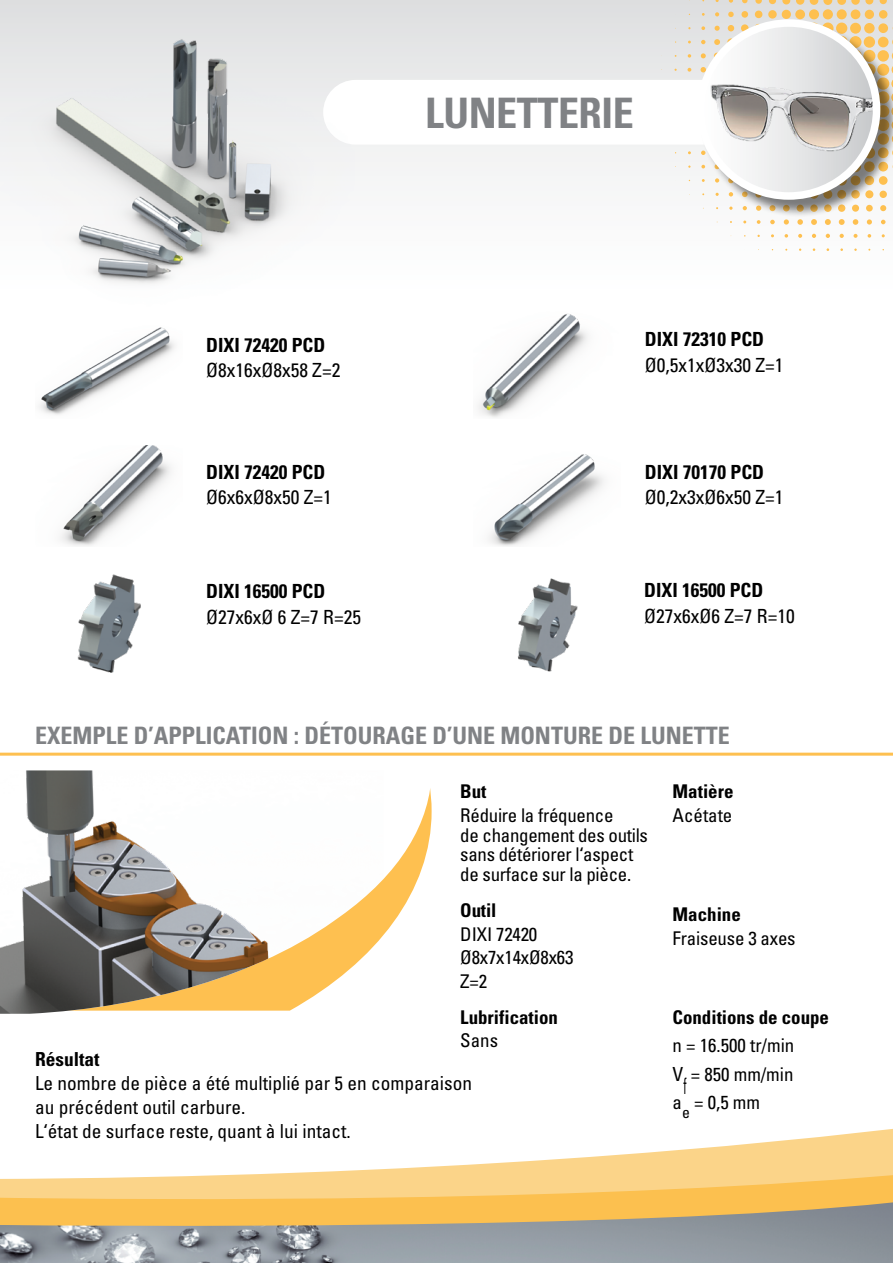
<style>
.page{position:relative;width:893px;height:1263px;background:#fff}
.page>*{position:absolute;margin:0;border:0;box-sizing:border-box;transform-origin:0 0}
.t1{font:700 condensed 42px "Univers";letter-spacing:-.01em;color:#808285}
.t2{font:700 condensed 24px "Univers";color:#808285}
.t3{font:condensed 22.65px "Univers";color:#000;scale:.5 1}
.t4{font:condensed 19.5px "Univers";color:#000}
.t5{font:700 condensed 19.5px "Univers";color:#000}
.t6{font:condensed 19.35px/24.2px "Univers";color:#000}
.t7{font:700 condensed 19.35px "Univers";color:#000}
.t8{font:condensed 18.9px/19.5px "Univers";letter-spacing:-.015em;color:#000}
.t9{font:700 condensed 18.9px "Univers";color:#000}
.t10{font:condensed 15.75px "Univers";color:#000}
.s1{font-size:19.5px}
</style>
<div class="page">
<svg style="left:0;top:0;width:893px;height:251px"></svg>
<svg style="left:729px;top:0;width:4px;height:3px"></svg>
<svg style="left:742px;top:0;width:5px;height:3px"></svg>
<svg style="left:755px;top:0;width:7px;height:4px"></svg>
<svg style="left:769px;top:0;width:7px;height:4px"></svg>
<svg style="left:782px;top:0;width:8px;height:4px"></svg>
<svg style="left:796px;top:0;width:8px;height:5px"></svg>
<svg style="left:810px;top:0;width:63px;height:5px"></svg>
<svg style="left:880px;top:0;width:7px;height:4px"></svg>
<svg style="left:715px;top:12px;width:4px;height:4px"></svg>
<svg style="left:728px;top:12px;width:6px;height:5px"></svg>
<div style="left:741px;top:11px;width:7px;height:7px;background:#fec050;border-radius:50%"></div>
<div style="left:755px;top:11px;width:7px;height:7px;background:#fec050;border-radius:50%"></div>
<div style="left:768px;top:10px;width:9px;height:9px;background:#fec050;border-radius:50%"></div>
<div style="left:782px;top:10px;width:9px;height:9px;background:#fec050;border-radius:50%"></div>
<div style="left:795px;top:9px;width:10px;height:10px;background:#fec050;border-radius:50%"></div>
<div style="left:809px;top:9px;width:10px;height:10px;background:#fec050;border-radius:50%"></div>
<div style="left:823px;top:9px;width:10px;height:10px;background:#fec050;border-radius:50%"></div>
<div style="left:837px;top:9px;width:10px;height:10px;background:#fec050;border-radius:50%"></div>
<div style="left:851px;top:9px;width:9px;height:10px;background:#fec050;border-radius:50%"></div>
<div style="left:865px;top:10px;width:9px;height:9px;background:#fec050;border-radius:50%"></div>
<div style="left:879px;top:10px;width:8px;height:9px;background:#fec050;border-radius:50%"></div>
<svg style="left:688px;top:54px;width:3px;height:4px"></svg>
<svg style="left:687px;top:68px;width:4px;height:4px"></svg>
<svg style="left:757px;top:220px;width:3px;height:4px"></svg>
<svg style="left:770px;top:220px;width:5px;height:4px"></svg>
<svg style="left:784px;top:219px;width:5px;height:6px"></svg>
<svg style="left:797px;top:219px;width:6px;height:6px"></svg>
<svg style="left:811px;top:219px;width:6px;height:6px"></svg>
<svg style="left:825px;top:219px;width:6px;height:6px"></svg>
<svg style="left:839px;top:219px;width:6px;height:6px"></svg>
<svg style="left:853px;top:219px;width:5px;height:6px"></svg>
<svg style="left:867px;top:219px;width:5px;height:6px"></svg>
<svg style="left:881px;top:220px;width:4px;height:4px"></svg>
<svg style="left:785px;top:234px;width:3px;height:4px"></svg>
<svg style="left:798px;top:234px;width:4px;height:4px"></svg>
<svg style="left:812px;top:234px;width:4px;height:4px"></svg>
<svg style="left:826px;top:234px;width:4px;height:4px"></svg>
<svg style="left:840px;top:234px;width:4px;height:4px"></svg>
<svg style="left:853px;top:234px;width:4px;height:4px"></svg>
<svg style="left:868px;top:234px;width:3px;height:4px"></svg>
<svg style="left:384px;top:788px;width:48px;height:146px"></svg>
<img style="left:0;top:770px;width:384px;height:244px">
<hr style="left:0;top:753px;width:893px;height:3px;background:#fec050">
<svg style="left:0;top:1129px;width:893px;height:73px"></svg>
<img style="left:0;top:1202px;width:893px;height:61px">
<div style="left:323px;top:80px;width:478px;height:65px;background:#fff;border-radius:32px"></div>
<div style="left:700px;top:22px;width:193px;height:197px;background:#000;opacity:.5"></div>
<svg style="left:700px;top:23px;width:177px;height:174px"></svg>
<img style="left:702px;top:40px;width:175px;height:140px">
<div style="left:697px;top:19px;width:183px;height:181px;border:8px solid #fff;border-radius:50%"></div>
<img style="left:39px;top:327px;width:136px;height:88px">
<img style="left:60px;top:445px;width:111px;height:101px">
<img style="left:77px;top:574px;width:64px;height:99px">
<img style="left:478px;top:313px;width:110px;height:105px">
<img style="left:489px;top:454px;width:115px;height:92px">
<img style="left:518px;top:578px;width:60px;height:94px">
<img style="left:0;top:1px;width:354px;height:283px">
<h1 class="t1" style="left:425px;top:87px;width:210px">LUNETTERIE</h1>
<p class="t5" style="left:206px;top:333px;width:121px">DIXI 72420 PCD</p>
<p class="t4" style="left:206px;top:358px;width:136px">Ø8x16xØ8x58 Z=2</p>
<p class="t5" style="left:206px;top:460px;width:121px">DIXI 72420 PCD</p>
<p class="t4" style="left:206px;top:485px;width:127px">Ø6x6xØ8x50 Z=1</p>
<p class="t5" style="left:206px;top:579px;width:121px">DIXI 16500 PCD</p>
<p class="t4" style="left:206px;top:604px;width:156px">Ø27x6xØ 6 Z=7 R=25</p>
<p class="t5" style="left:645px;top:327px;width:121px">DIXI 72310 PCD</p>
<p class="t4" style="left:645px;top:352px;width:140px">Ø0,5x1xØ3x30 Z=1</p>
<p class="t5" style="left:645px;top:460px;width:121px">DIXI 70170 PCD</p>
<p class="t4" style="left:645px;top:485px;width:140px">Ø0,2x3xØ6x50 Z=1</p>
<p class="t5" style="left:644px;top:578px;width:121px">DIXI 16500 PCD</p>
<p class="t4" style="left:644px;top:603px;width:152px">Ø27x6xØ6 Z=7 R=10</p>
<p class="t2" style="left:35px;top:721px;width:696px">EXEMPLE D’APPLICATION : DÉTOURAGE D’UNE MONTURE DE LUNETTE</p>
<p class="t9" style="left:460px;top:780px;width:28px">But</p>
<p class="t8" style="left:460px;top:806px;width:189px">Réduire la fréquence<br>de changement des outils sans détériorer l‘aspect de surface sur la pièce.</p>
<p class="t9" style="left:460px;top:899px;width:38px">Outil</p>
<p class="t8" style="left:460px;top:922px;width:115px;line-height:23.7px">DIXI 72420<br>Ø8x7x14xØ8x63<br>Z=2</p>
<p class="t9" style="left:460px;top:1005px;width:99px">Lubrification</p>
<p class="t8" style="left:460px;top:1031px;width:39px">Sans</p>
<p class="t7" style="left:35px;top:1047px;width:66px">Résultat</p>
<p class="t6" style="left:35px;top:1071px;width:438px">Le nombre de pièce a été multiplié par 5 en comparaison au précédent outil carbure.<br>L‘état de surface reste, quant à lui intact.</p>
<p class="t9" style="left:673px;top:780px;width:62px">Matière</p>
<p class="t8" style="left:673px;top:805px;width:61px">Acétate</p>
<p class="t9" style="left:673px;top:903px;width:70px">Machine</p>
<p class="t8" style="left:673px;top:928px;width:125px">Fraiseuse 3 axes</p>
<p class="t9" style="left:673px;top:1005px;width:158px">Conditions de coupe</p>
<p class="t8" style="left:673px;top:1031px;width:123px;line-height:28.5px">n = 16.500 tr/min<br><span class="s1">V</span> = 850 mm/min</p>
<p class="t3" style="left:683px;top:1071px;width:8px">f</p>
<p class="t8" style="left:694px;top:1092px;width:68px">= 0,5 mm</p>
<p class="t8" style="left:673px;top:1092px;width:11px">a</p>
<p class="t10" style="left:682px;top:1103px;width:9px">e</p>
</div>
